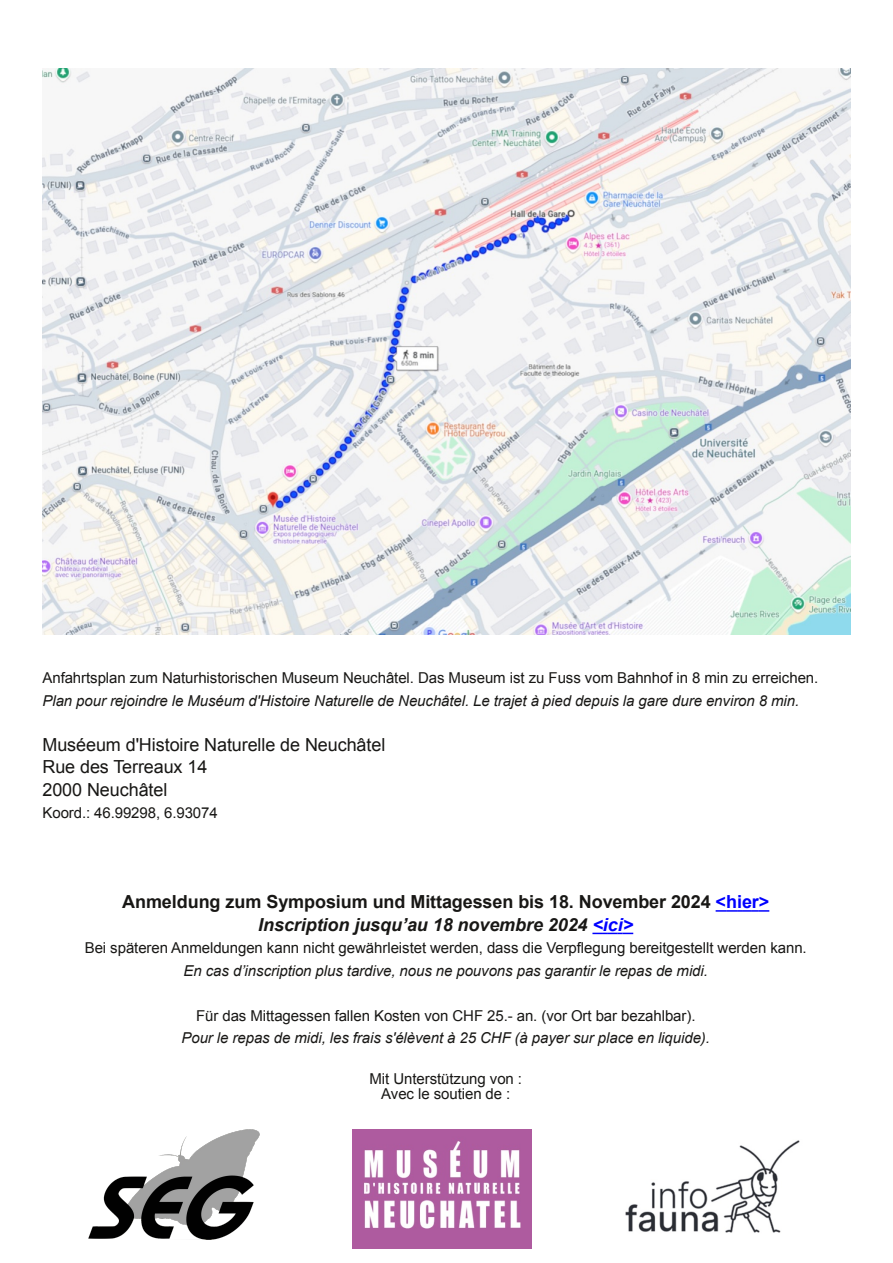
<style>
.page{position:relative;width:893px;height:1263px;background:#fff}
.page>*{position:absolute;margin:0;border:0;box-sizing:border-box;transform-origin:0 0}
.t1{font:700 18px/22.5px "Arial";letter-spacing:-.005em;color:#181715;text-align:center}
.t2{font:18px/22.5px "Arial";letter-spacing:-.005em;color:#181715}
.t3{font:15px/15px "Arial";letter-spacing:-.005em;color:#181715;text-align:center}
.t4{font:italic 15px "Arial";letter-spacing:-.005em;color:#181715}
.s1{color:#00f}
.s2{font-style:italic}
.s3{font-style:italic;color:#00f}
</style>
<div class="page">
<svg style="left:716px;top:910px;width:53px;height:2px"></svg>
<svg style="left:592px;top:933px;width:41px;height:1px"></svg>
<img style="left:89px;top:1129px;width:171px;height:111px">
<img style="left:353px;top:1129px;width:178px;height:119px">
<img style="left:625px;top:1140px;width:175px;height:93px">
<img style="left:43px;top:68px;width:807px;height:567px">
<p class="t3" style="left:43px;top:671px;width:777px">Anfahrtsplan zum Naturhistorischen Museum Neuchâtel. Das Museum ist zu Fuss vom Bahnhof in 8 min zu erreichen.</p>
<p class="t4" style="left:43px;top:692px;width:758px">Plan pour rejoindre le Muséum d'Histoire Naturelle de Neuchâtel. Le trajet à pied depuis la gare dure environ 8 min.</p>
<p class="t2" style="left:43px;top:733px;width:344px">Muséeum d'Histoire Naturelle de Neuchâtel<br>Rue des Terreaux 14<br>2000 Neuchâtel</p>
<p class="t3" style="left:43px;top:806px;width:177px">Koord.: 46.99298, 6.93074</p>
<p class="t1" style="left:122px;top:890px;width:649px">Anmeldung zum Symposium und Mittagessen bis 18. November 2024 <span class="s1">&lt;hier&gt;<br></span><span class="s2">Inscription jusqu’au 18 novembre 2024</span> <span class="s3">&lt;ici&gt;</span></p>
<p class="t3" style="left:85px;top:940px;width:723px">Bei späteren Anmeldungen kann nicht gewährleistet werden, dass die Verpflegung bereitgestellt werden kann.</p>
<p class="t4" style="left:184px;top:962px;width:526px">En cas d’inscription plus tardive, nous ne pouvons pas garantir le repas de midi.</p>
<p class="t3" style="left:196px;top:1008px;width:501px">Für das Mittagessen fallen Kosten von CHF 25.- an. (vor Ort bar bezahlbar).</p>
<p class="t4" style="left:182px;top:1029px;width:530px">Pour le repas de midi, les frais s'élèvent à 25 CHF (à payer sur place en liquide).</p>
<p class="t3" style="left:370px;top:1071px;width:154px">Mit Unterstützung von :<br>Avec le soutien de :</p>
</div>
